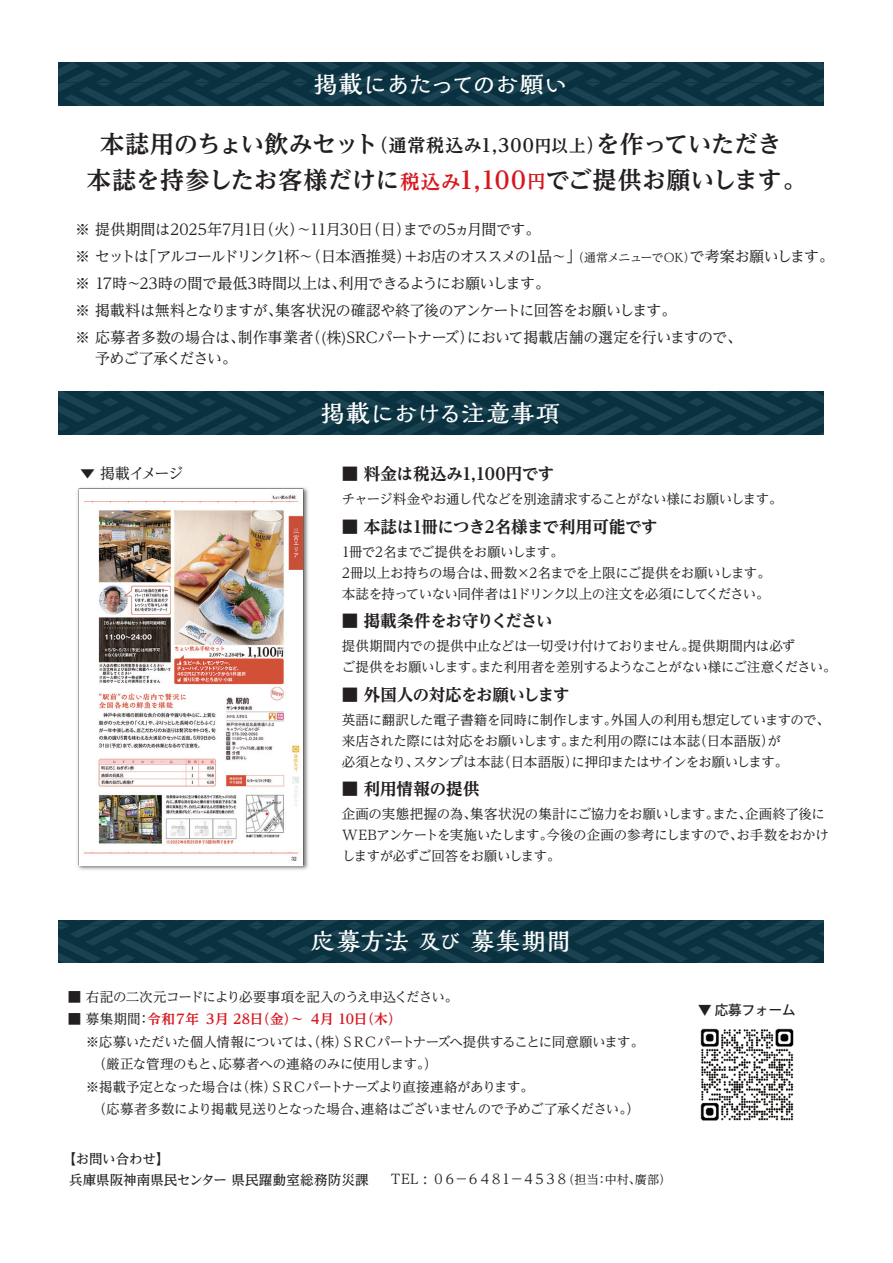
<style>
.page{position:relative;width:893px;height:1263px;background:#fff}
.page>*{position:absolute;margin:0;border:0;box-sizing:border-box;transform-origin:0 0}
.t1{font:700 24px/36px "UD Reimin Pro";letter-spacing:-.01em;color:#231f20;text-align:center}
.t2{font:700 24px "Kaimin Tu Std";letter-spacing:-.04em;color:#fff}
.t3{font:700 24px "Kaimin Tu Std";color:#fff}
.t4{font:700 24px "Kaimin Tu Std";letter-spacing:.05em;color:#fff}
.t5{font:700 expanded 16.5px "UD Reimin Pro";letter-spacing:-.02em;color:#231f20}
.t6{font:700 expanded 16.5px "UD Reimin Pro";color:#231f20}
.t7{font:700 expanded 16.5px "UD Reimin Pro";letter-spacing:-.07em;color:#231f20}
.t8{font:15px/27px "UD Reimin Pro";letter-spacing:-.04em;color:#231f20}
.t9{font:15px "UD Reimin Pro";letter-spacing:-.075em;color:#231f20}
.t10{font:13.5px/21px "UD Reimin Pro";letter-spacing:-.035em;color:#231f20}
.t11{font:500 13.5px/21px "UD Reimin Pro";color:#231f20}
.t12{font:13.5px "UD Reimin Pro";letter-spacing:-.06em;color:#231f20}
.t13{font:13.5px "UD Reimin Pro";letter-spacing:-.16em;color:#231f20}
.t14{font:500 13.5px "Koz Go Pro";color:#231f20}
.s1{font-size:18px}
.s2{font-size:16.5px}
.s3{font-size:19.5px;color:#d7171f}
.s4{color:#d7171f}
.s5{font-size:18px;color:#d7171f}
.s6{font-size:12px}
.s7{font-size:21px}
.s8{font-weight:700;color:#d7171f}
</style>
<div class="page">
<img style="left:700px;top:1028px;width:94px;height:93px">
<div style="left:58px;top:63px;width:765px;height:42px;background:linear-gradient(to right,#103846,#103846)"></div>
<img style="left:77px;top:487px;width:232px;height:383px">
<div style="left:58px;top:392px;width:765px;height:42px;background:linear-gradient(to right,#103846,#103846)"></div>
<div style="left:58px;top:920px;width:765px;height:43px;background:linear-gradient(to right,#103846,#103846)"></div>
<img style="left:79px;top:489px;width:224px;height:376px">
<h1 class="t2" style="left:314px;top:68px;width:255px">掲載にあたってのお願い</h1>
<h1 class="t1" style="left:87px;top:125px;width:721px">本誌用のちょい飲みセット<span class="s1">（通常税込み1,300</span><span class="s2">円以上</span><span class="s1">）</span>を作っていただき<br>本誌を持参したお客様だけに<span class="s3">税込み</span><span class="s4">1,100</span><span class="s5">円</span>でご提供お願いします。</h1>
<p class="t8" style="left:75px;top:215px;width:761px">※ 提供期間は2025年7月1日（火）～11月30日（日）までの5ヵ月間です。<br>※ セットは「アルコールドリンク1杯～（日本酒推奨）＋お店のオススメの1品～」<span class="s6">（通常メニューでOK）</span>で考案お願いします。※ 17時～23時の間で最低3時間以上は、利用できるようにお願いします。<br>※ 掲載料は無料となりますが、集客状況の確認や終了後のアンケートに回答をお願いします。<br>※ 応募者多数の場合は、制作事業者（(株)SRCパートナーズ）において掲載店舗の選定を行いますので、</p>
<p class="t9" style="left:75px;top:346px;width:163px">　 予めご了承ください。</p>
<h1 class="t3" style="left:321px;top:397px;width:240px">掲載における注意事項</h1>
<p class="t8" style="left:80px;top:459px;width:104px">▼ 掲載イメージ</p>
<p class="t6" style="left:342px;top:460px;width:214px">■ 料金は税込み1,100円です</p>
<p class="t10" style="left:342px;top:488px;width:442px">チャージ料金やお通し代などを別途請求することがない様にお願いします。</p>
<p class="t5" style="left:342px;top:513px;width:317px">■ 本誌は1冊につき2名様まで利用可能です</p>
<p class="t10" style="left:342px;top:541px;width:431px">1冊で2名までご提供をお願いします。<br>2冊以上お持ちの場合は、冊数×2名までを上限にご提供をお願いします。本誌を持っていない同伴者は1ドリンク以上の注文を必須にしてください。</p>
<p class="t7" style="left:342px;top:607px;width:212px">■ 掲載条件をお守りください</p>
<p class="t10" style="left:342px;top:635px;width:496px">提供期間内での提供中止などは一切受け付けておりません。提供期間内は必ず<br>ご提供をお願いします。また利用者を差別するようなことがない様にご注意ください。</p>
<p class="t5" style="left:342px;top:681px;width:230px">■ 外国人の対応をお願いします</p>
<p class="t10" style="left:342px;top:709px;width:490px">英語に翻訳した電子書籍を同時に制作します。外国人の利用も想定していますので、来店された際には対応をお願いします。また利用の際には本誌（日本語版）が<br>必須となり、スタンプは本誌（日本語版）に押印またはサインをお願いします。</p>
<p class="t6" style="left:342px;top:775px;width:139px">■ 利用情報の提供</p>
<p class="t10" style="left:342px;top:803px;width:489px">企画の実態把握の為、集客状況の集計にご協力をお願いします。また、企画終了後に<br>WEBアンケートを実施いたします。今後の企画の参考にしますので、お手数をおかけしますが必ずご回答をお願いします。</p>
<h1 class="t4" style="left:311px;top:925px;width:261px">応募方法 <span class="s7">及び</span> 募集期間</h1>
<p class="t12" style="left:68px;top:986px;width:392px">■ 右記の二次元コードにより必要事項を記入のうえ申込ください。</p>
<p class="t10" style="left:68px;top:1008px;width:578px;line-height:22.5px">■ 募集期間：<span class="s8">令和７年 ３月 28日（金）～ ４月 10日（木）<br></span>　 ※応募いただいた個人情報については、（株）ＳＲＣパートナーズへ提供することに同意願います。　 　（厳正な管理のもと、応募者への連絡のみに使用します。）<br>　 ※掲載予定となった場合は（株）ＳＲＣパートナーズより直接連絡があります。<br>　 　（応募者多数により掲載見送りとなった場合、連絡はございませんので予めご了承ください。）</p>
<p class="t11" style="left:69px;top:1148px;width:301px;text-indent:-7px">【お問い合わせ】<br>兵庫県阪神南県民センター 県民躍動室総務防災課</p>
<p class="t13" style="left:391px;top:1168px;width:282px">TEL : ０６－６４８１－４５３８<span class="s6">（担当：中村、廣部）</span></p>
<p class="t14" style="left:698px;top:1001px;width:99px">▼ 応募フォーム</p>
</div>
